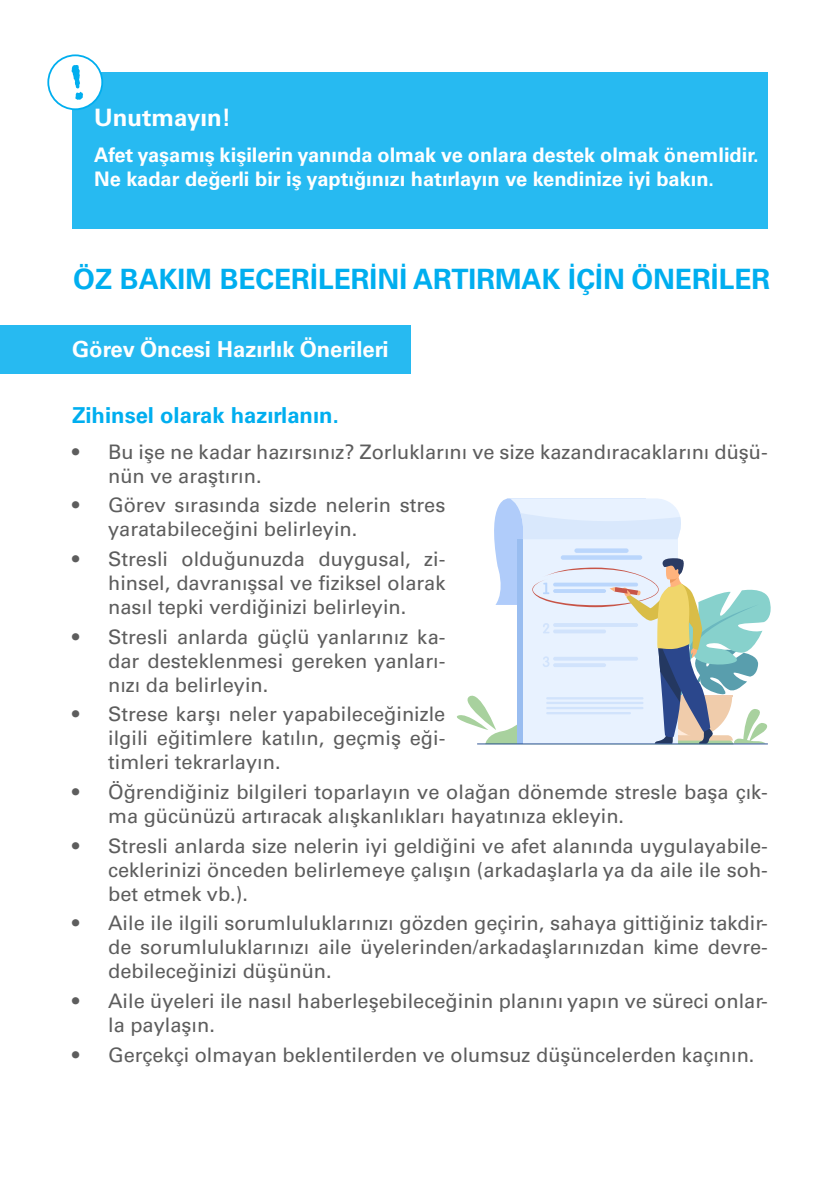
<style>
.page{position:relative;width:840px;height:1191px;background:#fff}
.page>*{position:absolute;margin:0;border:0;box-sizing:border-box;transform-origin:0 0}
.t1{font:700 28px "Univers LT Pro 65";color:#00aeef}
.t2{font:700 24px "Univers LT Pro 65";color:#fff}
.t3{font:700 22px "Univers LT Pro 65";color:#fff}
.t4{font:700 22px "Univers LT Pro 65";color:#00aeef}
.t5{font:20px/24px "Univers LT Pro 55 Roman";color:#5d5d5d;text-align:justify}
.t6{font:700 20px/24px "Univers LT Pro 65";color:#fff}
</style>
<div class="page">
<div style="left:72px;top:72px;width:695px;height:157px;background:#27baf1"></div>
<div style="left:0;top:325px;width:410px;height:49px;background:#27baf1"></div>
<div style="left:48px;top:55px;width:54px;height:54px;background:#fff;border-radius:50%"></div>
<div style="left:47px;top:54px;width:56px;height:56px;border:2px solid #00aeef;border-radius:50%"></div>
<svg style="left:457px;top:498px;width:314px;height:246px"></svg>
<p class="t2" style="left:94px;top:104px;width:138px">Unutmayın!</p>
<p class="t6" style="left:94px;top:143px;width:665px">Afet yaşamış kişilerin yanında olmak ve onlara destek olmak önemlidir.<br>Ne kadar değerli bir iş yaptığınızı hatırlayın ve kendinize iyi bakın.</p>
<h1 class="t1" style="left:73px;top:262px;width:698px">ÖZ BAKIM BECERİLERİNİ ARTIRMAK İÇİN ÖNERİLER</h1>
<p class="t3" style="left:72px;top:336px;width:318px">Görev Öncesi Hazırlık Önerileri</p>
<p class="t4" style="left:72px;top:402px;width:268px">Zihinsel olarak hazırlanın.</p>
<p class="t5" style="left:108px;top:439px;width:661px;text-indent:-36px">• Bu işe ne kadar hazırsınız? Zorluklarını ve size kazandıracaklarını düşü&shy;nün ve araştırın.</p>
<p class="t5" style="left:108px;top:493px;width:338px;text-indent:-36px">• Görev sırasında sizde nelerin stres yaratabileceğini belirleyin.</p>
<p class="t5" style="left:108px;top:547px;width:338px;text-indent:-36px">• Stresli olduğunuzda duygusal, zi&shy;hinsel, davranışsal ve fiziksel olarak nasıl tepki verdiğinizi belirleyin.</p>
<p class="t5" style="left:108px;top:624px;width:338px;text-indent:-36px">• Stresli anlarda güçlü yanlarınız ka&shy;dar desteklenmesi gereken yanları&shy;nızı da belirleyin.</p>
<p class="t5" style="left:108px;top:702px;width:338px;text-indent:-36px">• Strese karşı neler yapabileceğinizle ilgili eğitimlere katılın, geçmiş eği&shy;timleri tekrarlayın.</p>
<p class="t5" style="left:108px;top:780px;width:661px;text-indent:-36px">• Öğrendiğiniz bilgileri toparlayın ve olağan dönemde stresle başa çık&shy;ma gücünüzü artıracak alışkanlıkları hayatınıza ekleyin.</p>
<p class="t5" style="left:108px;top:833px;width:661px;text-indent:-36px">• Stresli anlarda size nelerin iyi geldiğini ve afet alanında uygulayabile&shy;ceklerinizi önceden belirlemeye çalışın (arkadaşlarla ya da aile ile soh&shy;bet etmek vb.).</p>
<p class="t5" style="left:108px;top:911px;width:661px;text-indent:-36px">• Aile ile ilgili sorumluluklarınızı gözden geçirin, sahaya gittiğiniz takdir&shy;de sorumluluklarınızı aile üyelerinden/arkadaşlarınızdan kime devre&shy;debileceğinizi düşünün.</p>
<p class="t5" style="left:108px;top:989px;width:661px;text-indent:-36px">• Aile üyeleri ile nasıl haberleşebileceğinin planını yapın ve süreci onlar&shy;la paylaşın.</p>
<p class="t5" style="left:72px;top:1042px;width:683px">• Gerçekçi olmayan beklentilerden ve olumsuz düşüncelerden kaçının.</p>
</div>
